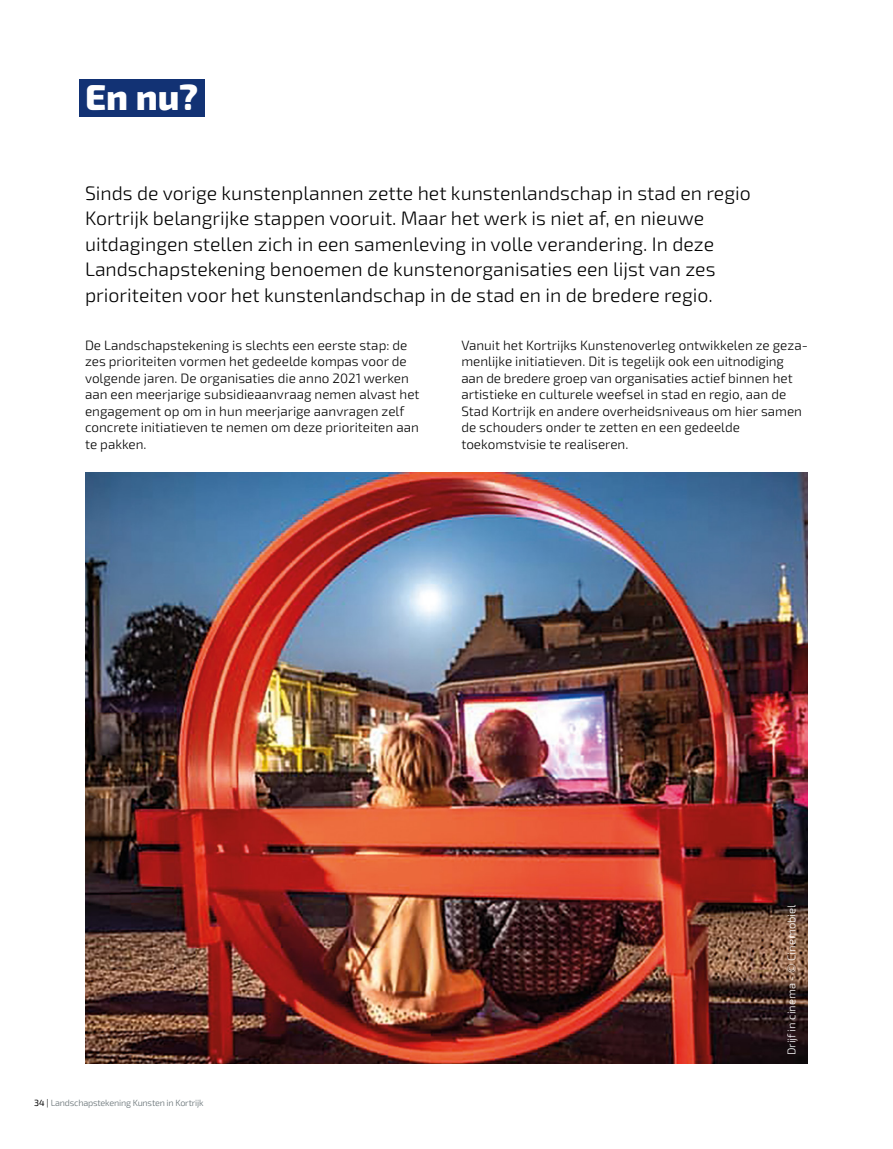
<style>
.page{position:relative;width:893px;height:1149px;background:#fff}
.page>*{position:absolute;margin:0;border:0;box-sizing:border-box;transform-origin:0 0}
.t1{font:800 36px "Exo 2";color:#fff}
.t2{font:300 19.5px/25.5px "Exo 2";color:#000}
.t3{font:300 13.5px/16.5px "Exo 2";color:#000}
.t4{font:300 11.25px "Exo 2";color:#fff}
.t5{font:300 9px "Exo 2";letter-spacing:-.02em;color:#616c70}
.s1{font-weight:400;color:#000}
.s2{color:#000}
</style>
<div class="page">
<div style="left:79px;top:79px;width:125px;height:38px;background:#123274"></div>
<img style="left:85px;top:472px;width:723px;height:591px">
<h1 class="t1" style="left:85px;top:69px;width:114px">En nu?</h1>
<p class="t2" style="left:85px;top:179px;width:667px">Sinds de vorige kunstenplannen zette het kunstenlandschap in stad en regio Kortrijk belangrijke stappen vooruit. Maar het werk is niet af, en nieuwe uitdagingen stellen zich in een samenleving in volle verandering. In deze Landschapstekening benoemen de kunstenorganisaties een lijst van zes prioriteiten voor het kunstenlandschap in de stad en in de bredere regio.</p>
<p class="t3" style="left:85px;top:336px;width:336px">De Landschapstekening is slechts een eerste stap: de zes prioriteiten vormen het gedeelde kompas voor de volgende jaren. De organisaties die anno 2021 werken aan een meerjarige subsidieaanvraag nemen alvast het engagement op om in hun meerjarige aanvragen zelf concrete initiatieven te nemen om deze prioriteiten aan te pakken.</p>
<p class="t3" style="left:461px;top:336px;width:348px">Vanuit het Kortrijks Kunstenoverleg ontwikkelen ze geza&shy;menlijke initiatieven. Dit is tegelijk ook een uitnodiging aan de bredere groep van organisaties actief binnen het artistieke en culturele weefsel in stad en regio, aan de Stad Kortrijk en andere overheidsniveaus om hier samen de schouders onder te zetten en een gedeelde toekomstvisie te realiseren.</p>
<p class="t5" style="left:34px;top:1096px;width:171px"><span class="s1">34</span> <span class="s2">|</span> Landschapstekening Kunsten in Kortrijk</p>
<p class="t4" style="left:784px;top:1054px;width:152px;rotate:-90deg">Drijf in cinema - © Cinemobiel</p>
</div>
